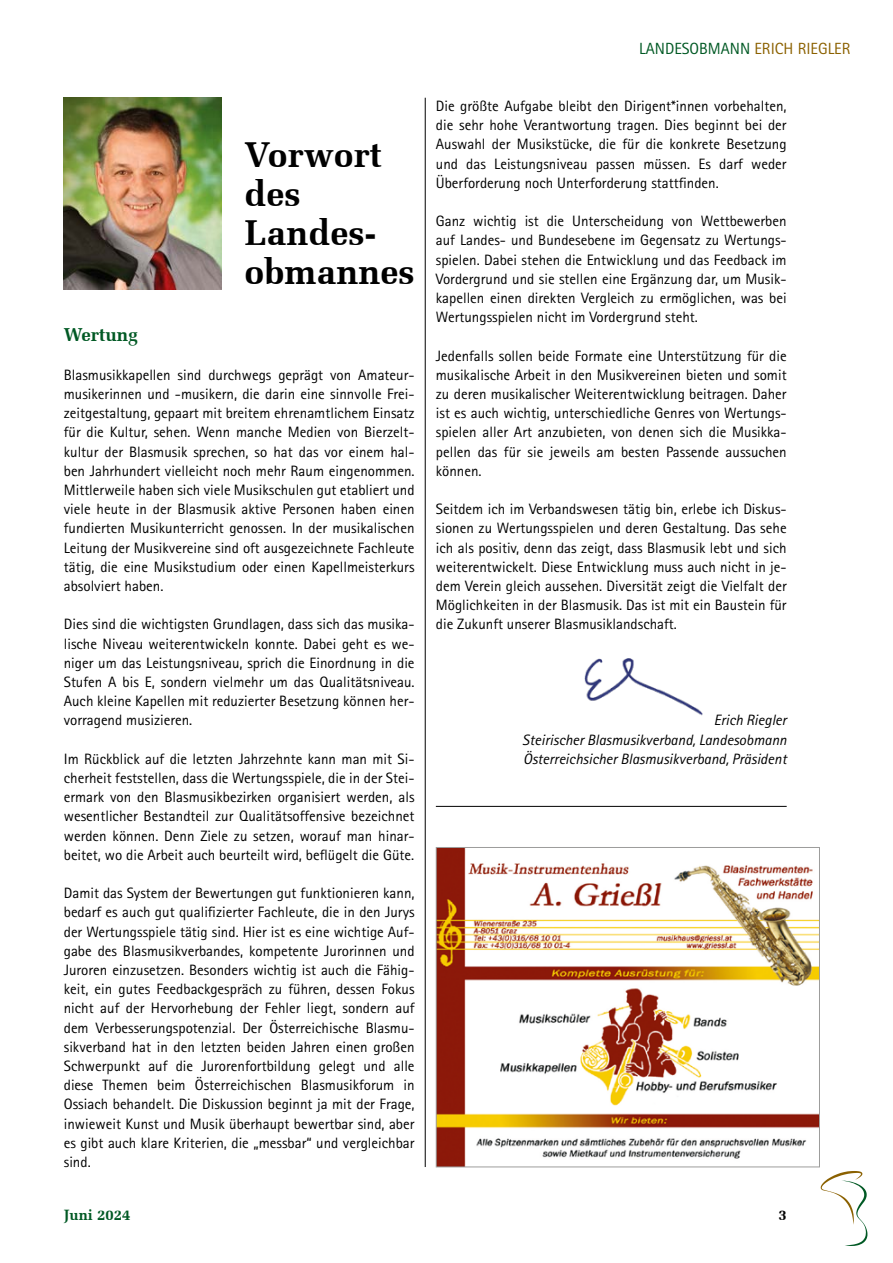
<style>
.page{position:relative;width:893px;height:1263px;background:#fff}
.page>*{position:absolute;margin:0;border:0;box-sizing:border-box;transform-origin:0 0}
.t1{font:700 36px/39px "Melior";color:#000}
.t2{font:700 18.75px "Melior";color:#005924}
.t3{font:16.2px "Rotis Sans Serif Std";color:#005924}
.t4{font:15px/19.2px "Rotis Sans Serif Std";color:#000;text-align:justify}
.t5{font:italic 15px/19.2px "Rotis Sans Serif Std";color:#000;text-align:justify}
.t6{font:700 15px "Melior";color:#005924}
.t7{font:700 15px "Melior";color:#000}
.s1{color:#8b6100}
</style>
<div class="page">
<svg style="left:821px;top:1171px;width:46px;height:75px"></svg>
<img style="left:64px;top:98px;width:157px;height:191px">
<hr style="left:425px;top:98px;width:1px;height:1069px;background:#000">
<img style="left:438px;top:849px;width:380px;height:316px">
<div style="left:436px;top:847px;width:384px;height:320px;border:1px solid #9d9d9c"></div>
<hr style="left:436px;top:806px;width:351px;height:1px;background:#000">
<img style="left:584px;top:658px;width:119px;height:58px">
<h1 class="t1" style="left:244px;top:135px;width:172px">Vorwort des<br>Landes&shy;obmannes</h1>
<p class="t2" style="left:64px;top:324px;width:75px">Wertung</p>
<p class="t4" style="left:64px;top:365px;width:352px">Blasmusikkapellen sind durchwegs geprägt von Amateur&shy;musikerinnen und -musikern, die darin eine sinnvolle Frei&shy;zeitgestaltung, gepaart mit breitem ehrenamtlichem Einsatz für die Kultur, sehen. Wenn manche Medien von Bierzelt&shy;kultur der Blasmusik sprechen, so hat das vor einem hal&shy;ben Jahrhundert vielleicht noch mehr Raum eingenommen.<br>Mittlerweile haben sich viele Musikschulen gut etabliert und viele heute in der Blasmusik aktive Personen haben einen fundierten Musikunterricht genossen. In der musikalischen Leitung der Musikvereine sind oft ausgezeichnete Fachleute tätig, die eine Musikstudium oder einen Kapellmeisterkurs absolviert haben.</p>
<p class="t4" style="left:64px;top:615px;width:352px">Dies sind die wichtigsten Grundlagen, dass sich das musika&shy;lische Niveau weiterentwickeln konnte. Dabei geht es we&shy;niger um das Leistungsniveau, sprich die Einordnung in die Stufen A bis E, sondern vielmehr um das Qualitätsniveau.<br>Auch kleine Kapellen mit reduzierter Besetzung können her&shy;vorragend musizieren.</p>
<p class="t4" style="left:64px;top:749px;width:352px">Im Rückblick auf die letzten Jahrzehnte kann man mit Si&shy;cherheit feststellen, dass die Wertungsspiele, die in der Stei&shy;ermark von den Blasmusikbezirken organisiert werden, als wesentlicher Bestandteil zur Qualitätsoffensive bezeichnet werden können. Denn Ziele zu setzen, worauf man hinar&shy;beitet, wo die Arbeit auch beurteilt wird, beflügelt die Güte.</p>
<p class="t4" style="left:64px;top:883px;width:352px">Damit das System der Bewertungen gut funktionieren kann, bedarf es auch gut qualifizierter Fachleute, die in den Jurys der Wertungsspiele tätig sind. Hier ist es eine wichtige Auf&shy;gabe des Blasmusikverbandes, kompetente Jurorinnen und Juroren einzusetzen. Besonders wichtig ist auch die Fähig&shy;keit, ein gutes Feedbackgespräch zu führen, dessen Fokus nicht auf der Hervorhebung der Fehler liegt, sondern auf dem Verbesserungspotenzial. Der Österreichische Blasmu&shy;sikverband hat in den letzten beiden Jahren einen großen Schwerpunkt auf die Jurorenfortbildung gelegt und alle diese Themen beim Österreichischen Blasmusikforum in Ossiach behandelt. Die Diskussion beginnt ja mit der Frage, inwieweit Kunst und Musik überhaupt bewertbar sind, aber es gibt auch klare Kriterien, die „messbar“ und vergleichbar sind.</p>
<p class="t3" style="left:639px;top:39px;width:213px">LANDESOBMANN <span class="s1">ERICH RIEGLER</span></p>
<p class="t4" style="left:436px;top:96px;width:352px">Die größte Aufgabe bleibt den Dirigent*innen vorbehalten, die sehr hohe Verantwortung tragen. Dies beginnt bei der Auswahl der Musikstücke, die für die konkrete Besetzung und das Leistungsniveau passen müssen. Es darf weder Überforderung noch Unterforderung stattfinden.</p>
<p class="t4" style="left:436px;top:211px;width:352px">Ganz wichtig ist die Unterscheidung von Wettbewerben auf Landes- und Bundesebene im Gegensatz zu Wertungs&shy;spielen. Dabei stehen die Entwicklung und das Feedback im Vordergrund und sie stellen eine Ergänzung dar, um Musik&shy;kapellen einen direkten Vergleich zu ermöglichen, was bei Wertungsspielen nicht im Vordergrund steht.</p>
<p class="t4" style="left:436px;top:346px;width:352px">Jedenfalls sollen beide Formate eine Unterstützung für die musikalische Arbeit in den Musikvereinen bieten und somit zu deren musikalischer Weiterentwicklung beitragen. Daher ist es auch wichtig, unterschiedliche Genres von Wertungs&shy;spielen aller Art anzubieten, von denen sich die Musikka&shy;pellen das für sie jeweils am besten Passende aussuchen können.</p>
<p class="t4" style="left:436px;top:499px;width:352px">Seitdem ich im Verbandswesen tätig bin, erlebe ich Diskus&shy;sionen zu Wertungsspielen und deren Gestaltung. Das sehe ich als positiv, denn das zeigt, dass Blasmusik lebt und sich weiterentwickelt. Diese Entwicklung muss auch nicht in je&shy;dem Verein gleich aussehen. Diversität zeigt die Vielfalt der Möglichkeiten in der Blasmusik. Das ist mit ein Baustein für die Zukunft unserer Blasmusiklandschaft.</p>
<p class="t5" style="left:522px;top:711px;width:266px;text-indent:192px">Erich Riegler Steirischer Blasmusikverband, Landesobmann Österreichsicher Blasmusikverband, Präsident</p>
<p class="t6" style="left:64px;top:1206px;width:68px">Juni 2024</p>
<p class="t7" style="left:778px;top:1206px;width:10px">3</p>
</div>
